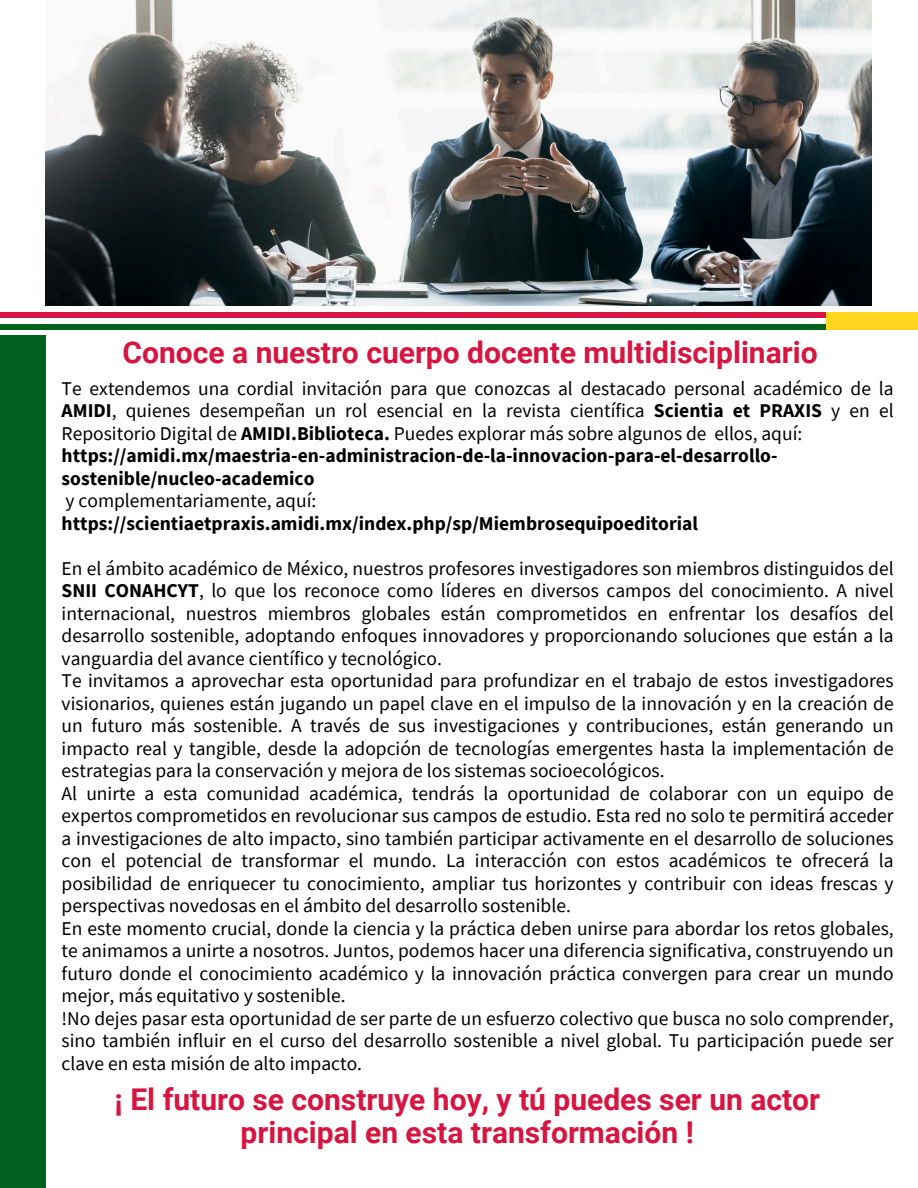
<style>
.page{position:relative;width:918px;height:1188px;background:#fff}
.page>*{position:absolute;margin:0;border:0;box-sizing:border-box;transform-origin:0 0}
.t1{font:700 30px/32.7px "Roboto";color:#d71540;text-align:center}
.t2{font:19.5px/22.5px "Source Sans Pro";color:#000;text-align:justify}
.t3{font:700 19.5px/22.5px "Source Sans Pro";color:#000}
.s1{font-weight:700}
.s2{font-weight:400}
</style>
<div class="page">
<div style="left:0;top:336px;width:45px;height:852px;background:#00611e"></div>
<div style="left:0;top:312px;width:826px;height:6px;background:#d71540"></div>
<div style="left:0;top:324px;width:826px;height:5px;background:#00611e"></div>
<div style="left:826px;top:312px;width:92px;height:17px;background:#ffd51e"></div>
<img style="left:45px;top:0;width:827px;height:306px">
<p class="t1" style="left:122px;top:336px;width:697px">Conoce a nuestro cuerpo docente multidisciplinario</p>
<h1 class="t2" style="left:62px;top:376px;width:834px">Te extendemos una cordial invitación para que conozcas al destacado personal académico de la <span class="s1">AMIDI</span>, quienes desempeñan un rol esencial en la revista científica <span class="s1">Scientia et PRAXIS</span> y en el Repositorio Digital de <span class="s1">AMIDI.Biblioteca.</span> Puedes explorar más sobre algunos de ellos, aquí:</h1>
<p class="t3" style="left:62px;top:444px;width:717px">https://amidi.mx/maestria-en-administracion-de-la-innovacion-para-el-desarrollo&shy;sostenible/nucleo-academico</p>
<p class="t3" style="left:62px;top:489px;width:638px"><span class="s2">y complementariamente, aquí: </span>https://scientiaetpraxis.amidi.mx/index.php/sp/Miembrosequipoeditorial</p>
<p class="t2" style="left:62px;top:556px;width:834px">En el ámbito académico de México, nuestros profesores investigadores son miembros distinguidos del <span class="s1">SNII CONAHCYT</span>, lo que los reconoce como líderes en diversos campos del conocimiento. A nivel internacional, nuestros miembros globales están comprometidos en enfrentar los desafíos del desarrollo sostenible, adoptando enfoques innovadores y proporcionando soluciones que están a la vanguardia del avance científico y tecnológico.</p>
<p class="t2" style="left:62px;top:669px;width:834px">Te invitamos a aprovechar esta oportunidad para profundizar en el trabajo de estos investigadores visionarios, quienes están jugando un papel clave en el impulso de la innovación y en la creación de un futuro más sostenible. A través de sus investigaciones y contribuciones, están generando un impacto real y tangible, desde la adopción de tecnologías emergentes hasta la implementación de estrategias para la conservación y mejora de los sistemas socioecológicos.</p>
<p class="t2" style="left:62px;top:781px;width:834px">Al unirte a esta comunidad académica, tendrás la oportunidad de colaborar con un equipo de expertos comprometidos en revolucionar sus campos de estudio. Esta red no solo te permitirá acceder a investigaciones de alto impacto, sino también participar activamente en el desarrollo de soluciones con el potencial de transformar el mundo. La interacción con estos académicos te ofrecerá la posibilidad de enriquecer tu conocimiento, ampliar tus horizontes y contribuir con ideas frescas y perspectivas novedosas en el ámbito del desarrollo sostenible.</p>
<p class="t2" style="left:62px;top:916px;width:834px">En este momento crucial, donde la ciencia y la práctica deben unirse para abordar los retos globales, te animamos a unirte a nosotros. Juntos, podemos hacer una diferencia significativa, construyendo un futuro donde el conocimiento académico y la innovación práctica convergen para crear un mundo mejor, más equitativo y sostenible.</p>
<p class="t2" style="left:62px;top:1006px;width:834px">!No dejes pasar esta oportunidad de ser parte de un esfuerzo colectivo que busca no solo comprender, sino también influir en el curso del desarrollo sostenible a nivel global. Tu participación puede ser clave en esta misión de alto impacto.</p>
<h1 class="t1" style="left:114px;top:1083px;width:707px">¡ El futuro se construye hoy, y tú puedes ser un actor principal en esta transformación !</h1>
</div>
